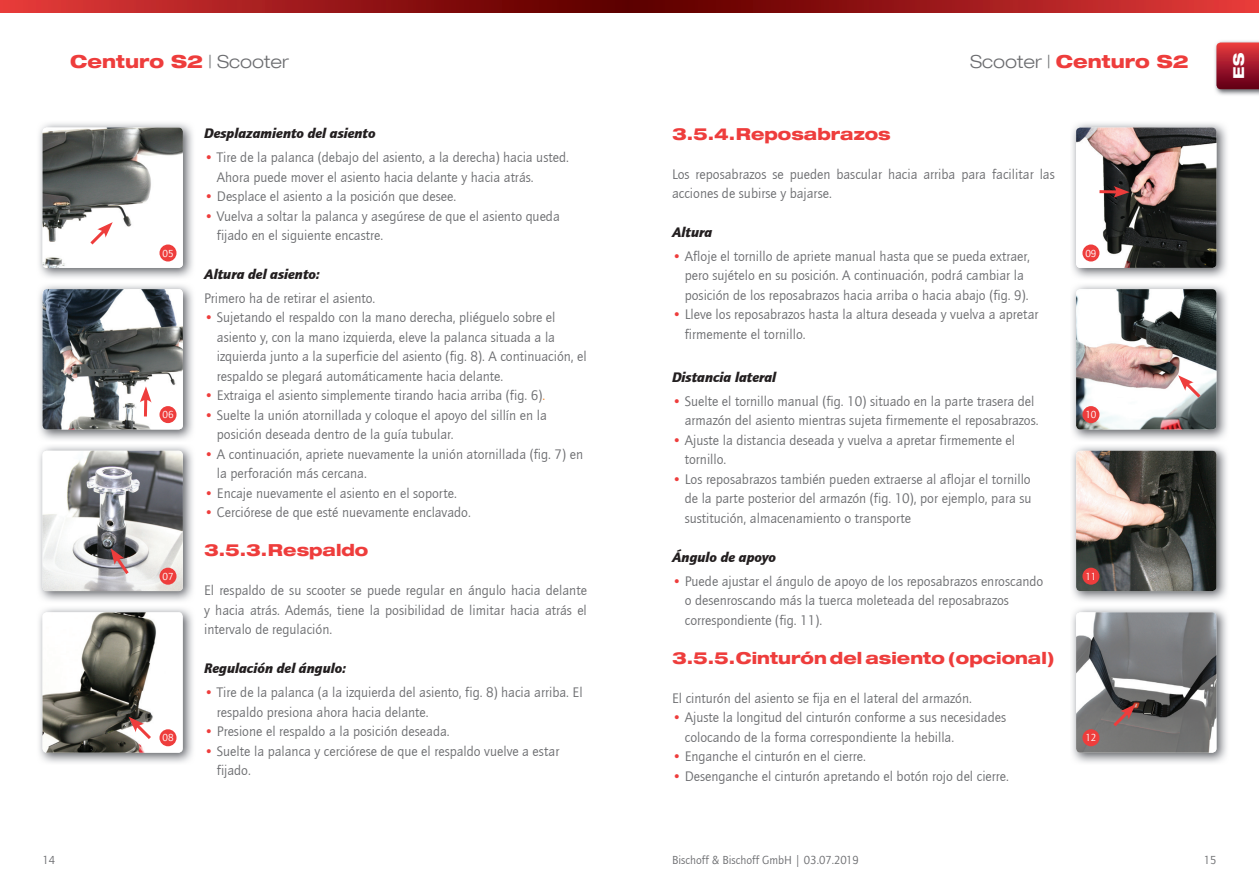
<style>
.page{position:relative;width:1259px;height:893px;background:#fff}
.page>*{position:absolute;margin:0;border:0;box-sizing:border-box;transform-origin:0 0}
.t1{font:800 18px "Helve Neu Hea Ext";color:#ee3d3c}
.t2{font:800 16.5px "Helve Neu Hea Ext";color:#ee3d3c}
.t3{font:800 15px "Helve Neu Hea Ext";color:#fff}
.t4{font:14.25px/19.5px "Quay Sans";color:#6c6d70}
.t5{font:italic 900 14.25px "Quay Sans";color:#231f20}
.t6{font:12px "Quay Sans";color:#6c6d70}
.t7{font:10.5px "Quay Sans";color:#fff}
.s1{font-family:"Helve Neu Lig Ext";font-weight:300;color:#6c6d70}
.s2{color:#ee3d3c}
.s3{color:#f58220}
</style>
<div class="page">
<svg style="left:0;top:0;width:629px;height:12px;background:#9e1a1a"></svg>
<svg style="left:629px;top:0;width:630px;height:12px;background:#9e1a1a"></svg>
<img style="left:1215px;top:41px;width:44px;height:54px">
<svg style="left:1216px;top:43px;width:43px;height:46px;background:#a31c2c"></svg>
<img style="left:39px;top:123px;width:154px;height:155px">
<img style="left:43px;top:128px;width:140px;height:140px">
<div style="left:159px;top:244px;width:17px;height:17px;background:#ee3d3c;border-radius:50%"></div>
<img style="left:39px;top:285px;width:154px;height:155px">
<img style="left:43px;top:289px;width:140px;height:140px">
<div style="left:159px;top:406px;width:17px;height:17px;background:#ee3d3c;border-radius:50%"></div>
<img style="left:39px;top:446px;width:154px;height:155px">
<img style="left:43px;top:451px;width:140px;height:140px">
<div style="left:159px;top:568px;width:17px;height:17px;background:#ee3d3c;border-radius:50%"></div>
<svg style="left:87px;top:222px;width:26px;height:26px"></svg>
<hr style="left:144px;top:397px;width:3px;height:19px;background:#ee3d3c">
<svg style="left:140px;top:386px;width:11px;height:17px"></svg>
<svg style="left:111px;top:548px;width:21px;height:29px"></svg>
<img style="left:39px;top:608px;width:154px;height:155px">
<img style="left:43px;top:612px;width:138px;height:141px">
<div style="left:159px;top:729px;width:17px;height:17px;background:#ee3d3c;border-radius:50%"></div>
<svg style="left:129px;top:717px;width:25px;height:25px"></svg>
<img style="left:1072px;top:123px;width:155px;height:155px">
<img style="left:1076px;top:128px;width:140px;height:140px">
<div style="left:1082px;top:244px;width:17px;height:17px;background:#ee3d3c;border-radius:50%"></div>
<img style="left:1072px;top:285px;width:155px;height:155px">
<img style="left:1076px;top:289px;width:140px;height:140px">
<div style="left:1082px;top:406px;width:17px;height:17px;background:#ee3d3c;border-radius:50%"></div>
<img style="left:1072px;top:446px;width:155px;height:155px">
<img style="left:1076px;top:451px;width:140px;height:140px">
<div style="left:1082px;top:568px;width:17px;height:17px;background:#ee3d3c;border-radius:50%"></div>
<hr style="left:1099px;top:190px;width:20px;height:3px;background:#ee3d3c">
<svg style="left:1113px;top:186px;width:16px;height:12px"></svg>
<svg style="left:1178px;top:375px;width:25px;height:26px"></svg>
<img style="left:1072px;top:608px;width:155px;height:155px">
<img style="left:1076px;top:612px;width:140px;height:141px">
<div style="left:1082px;top:729px;width:17px;height:17px;background:#ee3d3c;border-radius:50%"></div>
<svg style="left:1110px;top:704px;width:25px;height:25px"></svg>
<p class="t1" style="left:70px;top:50px;width:220px">Centuro S2 <span class="s1">| Scooter</span></p>
<p class="t1" style="left:970px;top:50px;width:220px"><span class="s1">Scooter |</span> Centuro S2</p>
<p class="t7" style="left:162px;top:247px;width:13px">05</p>
<p class="t7" style="left:162px;top:409px;width:13px">06</p>
<p class="t7" style="left:162px;top:571px;width:13px">07</p>
<p class="t7" style="left:162px;top:732px;width:13px">08</p>
<p class="t5" style="left:204px;top:125px;width:173px">Desplazamiento del asiento</p>
<p class="t4" style="left:217px;top:148px;width:353px;text-indent:-13px"><span class="s2">•</span> Tire de la palanca (debajo del asiento, a la derecha) hacia usted.<br>Ahora puede mover el asiento hacia delante y hacia atrás.</p>
<p class="t4" style="left:204px;top:187px;width:254px"><span class="s2">•</span> Desplace el asiento a la posición que desee.</p>
<p class="t4" style="left:217px;top:206px;width:344px;text-indent:-13px"><span class="s2">•</span> Vuelva a soltar la palanca y asegúrese de que el asiento queda fijado en el siguiente encastre.</p>
<p class="t5" style="left:204px;top:266px;width:117px">Altura del asiento:</p>
<p class="t4" style="left:204px;top:289px;width:173px">Primero ha de retirar el asiento.</p>
<p class="t4" style="left:217px;top:308px;width:371px;text-indent:-13px"><span class="s2">•</span> Sujetando el respaldo con la mano derecha, pliéguelo sobre el asiento y, con la mano izquierda, eleve la palanca situada a la izquierda junto a la superficie del asiento (fig. 8). A continuación, el respaldo se plegará automáticamente hacia delante.</p>
<p class="t4" style="left:204px;top:386px;width:342px"><span class="s2">•</span> Extraiga el asiento simplemente tirando hacia arriba (fig. 6)<span class="s3">.</span></p>
<p class="t4" style="left:217px;top:405px;width:331px;text-indent:-13px"><span class="s2">•</span> Suelte la unión atornillada y coloque el apoyo del sillín en la posición deseada dentro de la guía tubular.</p>
<p class="t4" style="left:217px;top:444px;width:368px;text-indent:-13px"><span class="s2">•</span> A continuación, apriete nuevamente la unión atornillada (fig. 7) en la perforación más cercana.</p>
<p class="t4" style="left:204px;top:483px;width:254px"><span class="s2">•</span> Encaje nuevamente el asiento en el soporte.</p>
<p class="t4" style="left:204px;top:503px;width:268px"><span class="s2">•</span> Cerciórese de que esté nuevamente enclavado.</p>
<p class="t2" style="left:204px;top:540px;width:166px">3.5.3. Respaldo</p>
<p class="t4" style="left:204px;top:581px;width:384px;text-align:justify">El respaldo de su scooter se puede regular en ángulo hacia delante y hacia atrás. Además, tiene la posibilidad de limitar hacia atrás el intervalo de regulación.</p>
<p class="t5" style="left:204px;top:660px;width:143px">Regulación del ángulo:</p>
<p class="t4" style="left:217px;top:683px;width:367px;text-indent:-13px"><span class="s2">•</span> Tire de la palanca (a la izquierda del asiento, fig. 8) hacia arriba. El respaldo presiona ahora hacia delante.</p>
<p class="t4" style="left:204px;top:722px;width:247px"><span class="s2">•</span> Presione el respaldo a la posición deseada.</p>
<p class="t4" style="left:217px;top:741px;width:344px;text-indent:-13px"><span class="s2">•</span> Suelte la palanca y cerciórese de que el respaldo vuelve a estar fijado.</p>
<p class="t2" style="left:672px;top:123px;width:220px">3.5.4. Reposabrazos</p>
<p class="t4" style="left:672px;top:164px;width:384px">Los reposabrazos se pueden bascular hacia arriba para facilitar las acciones de subirse y bajarse.</p>
<p class="t5" style="left:672px;top:224px;width:42px">Altura</p>
<p class="t4" style="left:685px;top:247px;width:346px;text-indent:-13px"><span class="s2">•</span> Afloje el tornillo de apriete manual hasta que se pueda extraer, pero sujételo en su posición. A continuación, podrá cambiar la posición de los reposabrazos hacia arriba o hacia abajo (fig. 9).</p>
<p class="t4" style="left:685px;top:305px;width:355px;text-indent:-13px"><span class="s2">•</span> Lleve los reposabrazos hasta la altura deseada y vuelva a apretar firmemente el tornillo.</p>
<p class="t5" style="left:672px;top:369px;width:106px">Distancia lateral</p>
<p class="t4" style="left:672px;top:392px;width:368px;text-align:right"><span class="s2">•</span> Suelte el tornillo manual (fig. 10) situado en la parte trasera del armazón del asiento mientras sujeta firmemente el reposabrazos.</p>
<p class="t4" style="left:685px;top:431px;width:332px;text-indent:-13px"><span class="s2">•</span> Ajuste la distancia deseada y vuelva a apretar firmemente el tornillo.</p>
<p class="t4" style="left:685px;top:470px;width:348px;text-align:justify;text-indent:-13px"><span class="s2">•</span> Los reposabrazos también pueden extraerse al aflojar el tornillo de la parte posterior del armazón (fig. 10), por ejemplo, para su sustitución, almacenamiento o transporte</p>
<p class="t5" style="left:672px;top:549px;width:106px">Ángulo de apoyo</p>
<p class="t4" style="left:685px;top:571px;width:360px;text-indent:-13px"><span class="s2">•</span> Puede ajustar el ángulo de apoyo de los reposabrazos enroscando o desenroscando más la tuerca moleteada del reposabrazos correspondiente (fig. 11).</p>
<p class="t2" style="left:672px;top:647px;width:384px">3.5.5. Cinturón del asiento (opcional)</p>
<p class="t4" style="left:672px;top:688px;width:301px">El cinturón del asiento se fija en el lateral del armazón.</p>
<p class="t4" style="left:685px;top:708px;width:323px;text-indent:-13px"><span class="s2">•</span> Ajuste la longitud del cinturón conforme a sus necesidades colocando de la forma correspondiente la hebilla.</p>
<p class="t4" style="left:672px;top:747px;width:195px"><span class="s2">•</span> Enganche el cinturón en el cierre.</p>
<p class="t4" style="left:672px;top:766px;width:338px"><span class="s2">•</span> Desenganche el cinturón apretando el botón rojo del cierre.</p>
<p class="t7" style="left:1085px;top:247px;width:13px">09</p>
<p class="t7" style="left:1085px;top:409px;width:13px">10</p>
<p class="t7" style="left:1085px;top:571px;width:13px">11</p>
<p class="t7" style="left:1085px;top:732px;width:13px">12</p>
<p class="t3" style="left:1229px;top:79px;width:27px;rotate:-90deg">ES</p>
<p class="t6" style="left:672px;top:853px;width:188px">Bischoff &amp; Bischoff GmbH | 03.07.2019</p>
<p class="t6" style="left:43px;top:853px;width:14px">14</p>
<p class="t6" style="left:1203px;top:853px;width:14px">15</p>
</div>
